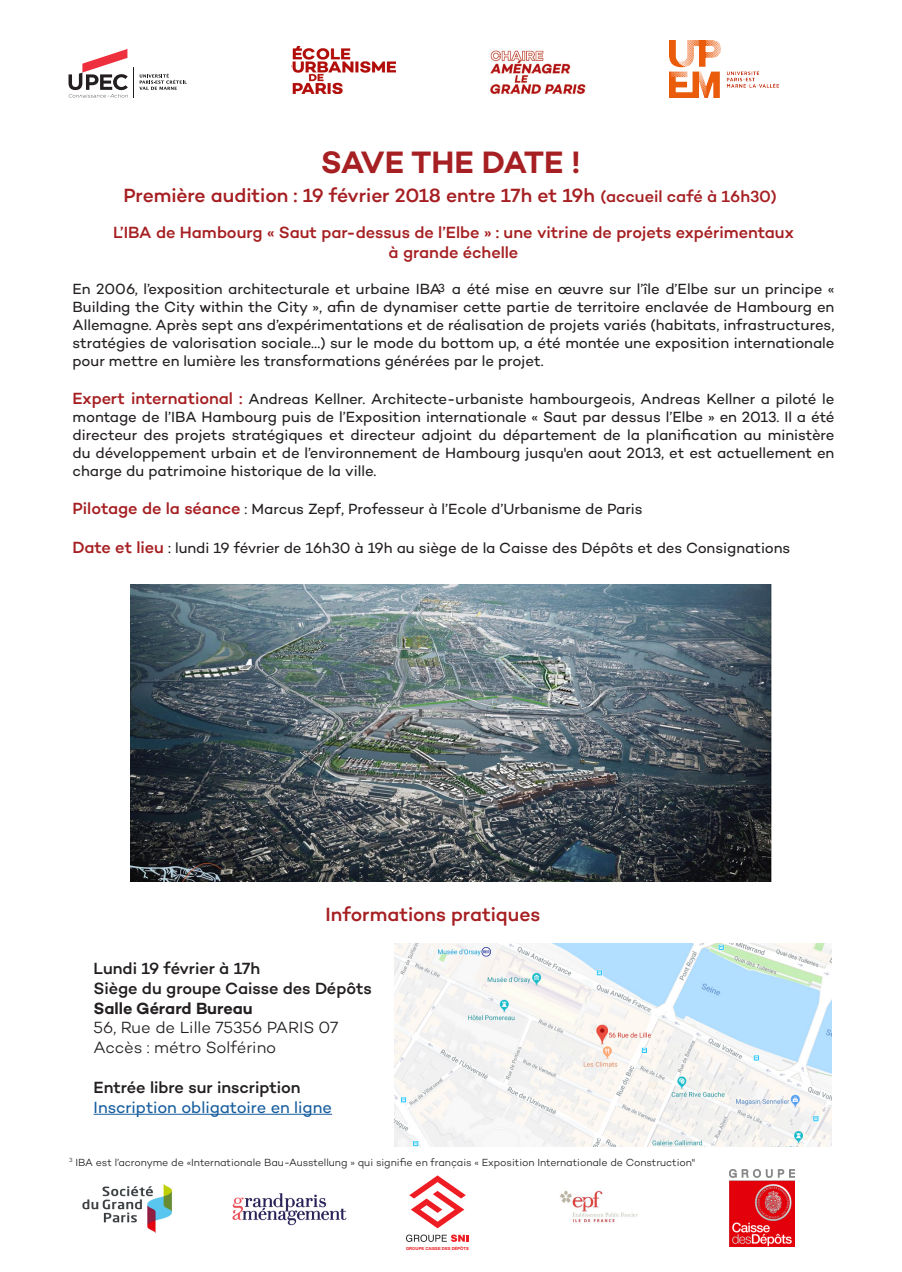
<style>
.page{position:relative;width:902px;height:1272px;background:#fff}
.page>*{position:absolute;margin:0;border:0;box-sizing:border-box;transform-origin:0 0}
.t1{font:600 31.5px "Campton";letter-spacing:-.02em;color:#a61f22}
.t2{font:500 19.5px "Campton";letter-spacing:-.005em;color:#a61f22}
.t3{font:500 16.5px "Campton";letter-spacing:-.005em;color:#a61f22}
.t4{font:300 16.5px/19.8px "Campton";letter-spacing:-.005em;color:#231f20}
.t5{font:16.5px/19.8px "Campton";letter-spacing:-.005em;color:#175d9e}
.t6{font:500 16.5px/19.8px "Campton";letter-spacing:-.005em;color:#231f20}
.t7{font:15px/18px "Campton";letter-spacing:-.005em;color:#231f20;text-align:justify}
.t8{font:12px "Campton";color:#231f20}
.t9{font:300 10.5px "Campton";letter-spacing:-.005em;color:#231f20}
.t10{font:700 4.2px "Helvetica Neue LT Std";color:#ee1d23}
.s1{font-size:16.5px}
.s2{font-weight:500;font-size:16.5px;color:#a61f22}
.s3{font-weight:600}
.s4{font-weight:500;color:#231f20}
</style>
<div class="page">
<img style="left:82px;top:1183px;width:90px;height:50px">
<img style="left:232px;top:1193px;width:115px;height:33px">
<img style="left:560px;top:1190px;width:78px;height:34px">
<img style="left:729px;top:1169px;width:65px;height:77px">
<svg style="left:139px;top:74px;width:48px;height:16px"></svg>
<svg style="left:68px;top:49px;width:60px;height:49px"></svg>
<hr style="left:133px;top:67px;width:1px;height:30px;background:#231f20">
<img style="left:292px;top:46px;width:103px;height:47px">
<img style="left:669px;top:40px;width:109px;height:58px">
<img style="left:490px;top:50px;width:96px;height:45px">
<svg style="left:406px;top:1234px;width:62px;height:7px"></svg>
<svg style="left:409px;top:1175px;width:57px;height:53px"></svg>
<img style="left:131px;top:585px;width:640px;height:296px">
<hr style="left:94px;top:1113px;width:238px;height:1px;background:#175d9e">
<img style="left:394px;top:943px;width:437px;height:203px">
<p class="t1" style="left:320px;top:142px;width:261px">SAVE THE DATE !</p>
<p class="t2" style="left:123px;top:183px;width:655px">Première audition : 19 février 2018 entre 17h et 19h <span class="s1">(accueil café à 16h30)</span></p>
<p class="t3" style="left:113px;top:222px;width:682px">L’IBA de Hambourg « Saut par-dessus de l’Elbe » : une vitrine de projets expérimentaux</p>
<p class="t3" style="left:388px;top:242px;width:131px">à grande échelle</p>
<p class="t7" style="left:73px;top:279px;width:763px">En 2006, l’exposition architecturale et urbaine IBA a été mise en œuvre sur l’île d’Elbe sur un principe « Building the City within the City », afin de dynamiser cette partie de territoire enclavée de Hambourg en Allemagne. Après sept ans d’expérimentations et de réalisation de projets variés (habitats, infrastructures, stratégies de valorisation sociale…) sur le mode du bottom up, a été montée une exposition internationale pour mettre en lumière les transformations générées par le projet.</p>
<p class="t7" style="left:73px;top:389px;width:763px"><span class="s2">Expert international :</span> Andreas Kellner. Architecte-urbaniste hambourgeois, Andreas Kellner a piloté le montage de l’IBA Hambourg puis de l’Exposition internationale « Saut par dessus l’Elbe » en 2013. Il a été directeur des projets stratégiques et directeur adjoint du département de la planification au ministère du développement urbain et de l’environnement de Hambourg jusqu'en aout 2013, et est actuellement en charge du patrimoine historique de la ville.</p>
<p class="t7" style="left:73px;top:499px;width:571px"><span class="s2">Pilotage de la séance</span> : Marcus Zepf, Professeur à l’Ecole d’Urbanisme de Paris</p>
<p class="t7" style="left:73px;top:538px;width:719px"><span class="s2">Date et lieu</span> : lundi 19 février de 16h30 à 19h au siège de la Caisse des Dépôts et des Consignations</p>
<p class="t8" style="left:438px;top:281px;width:8px">3</p>
<p class="t2" style="left:325px;top:902px;width:216px">Informations pratiques</p>
<p class="t6" style="left:94px;top:958px;width:280px">Lundi 19 février à 17h<br>Siège du groupe Caisse des Dépôts</p>
<p class="t4" style="left:94px;top:997px;width:246px"><span class="s3">Salle Gérard Bureau<br></span>56, Rue de Lille 75356 PARIS 07</p>
<p class="t4" style="left:94px;top:1037px;width:184px">Accès : métro Solférino</p>
<p class="t5" style="left:94px;top:1076px;width:240px"><span class="s4">Entrée libre sur inscription<br></span>Inscription obligatoire en ligne</p>
<p class="t9" style="left:69px;top:1155px;width:627px"><sup>3</sup> IBA est l’acronyme de «Internationale Bau-Ausstellung » qui signifie en français « Exposition Internationale de Construction"</p>
<p class="t10" style="left:406px;top:1246px;width:64px">GROUPE CAISSE DES DÉPÔTS</p>
</div>
